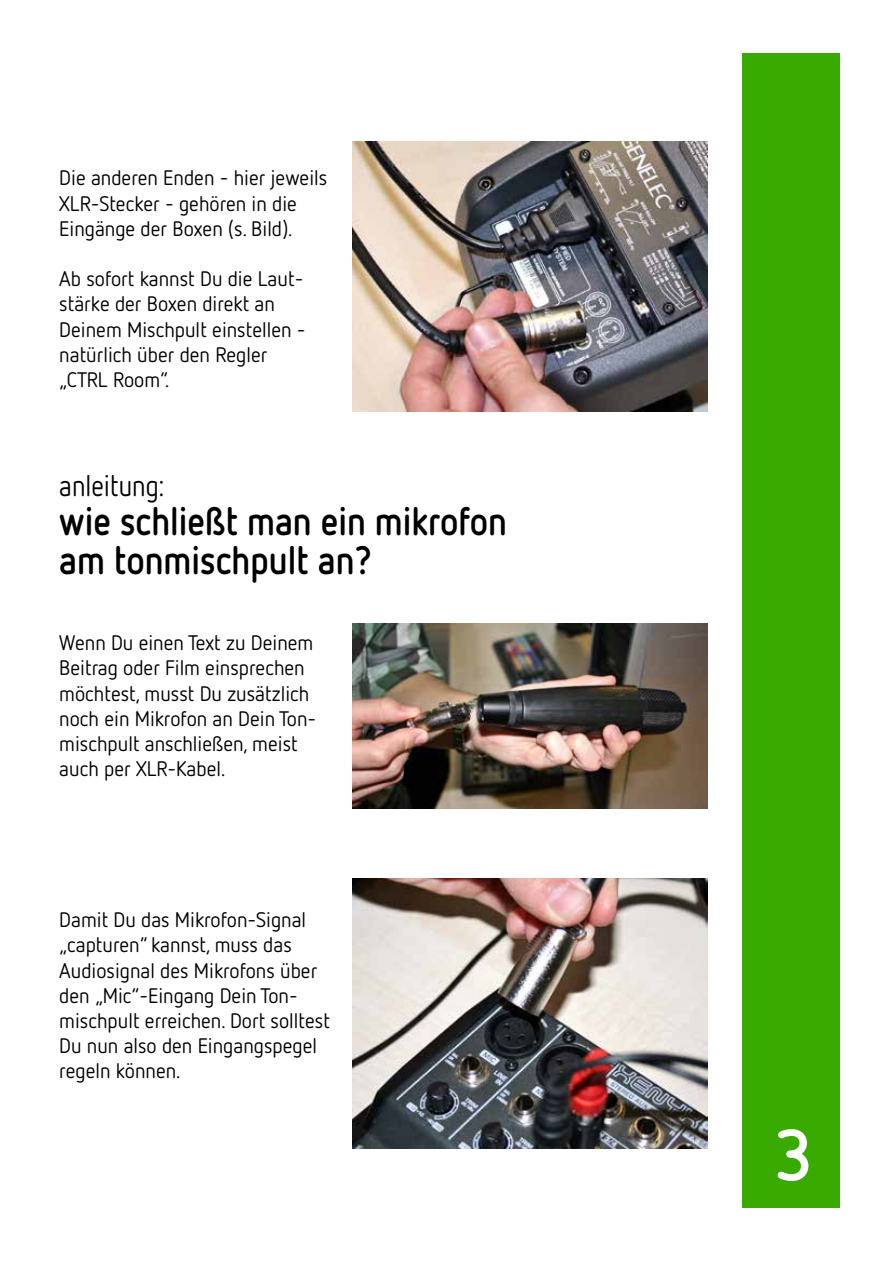
<style>
.page{position:relative;width:893px;height:1263px;background:#fff}
.page>*{position:absolute;margin:0;border:0;box-sizing:border-box;transform-origin:0 0}
.t1{font:700 72px "Netto OT";color:#fff}
.t2{font:700 39.6px/39px "Netto OT";color:#000;scale:.91 1}
.t3{font:29.7px "Netto OT";color:#000;scale:.91 1}
.t4{font:21px/25.2px "Netto OT";color:#000}
</style>
<div class="page">
<div style="left:742px;top:53px;width:98px;height:1155px;background:#39aa00"></div>
<img style="left:353px;top:141px;width:354px;height:270px">
<img style="left:353px;top:624px;width:354px;height:185px">
<img style="left:353px;top:878px;width:354px;height:270px">
<p class="t4" style="left:59px;top:165px;width:269px">Die anderen Enden - hier jeweils<br>XLR-Stecker - gehören in die<br>Eingänge der Boxen (s. Bild).</p>
<p class="t4" style="left:59px;top:266px;width:248px">Ab sofort kannst Du die Laut&shy;stärke der Boxen direkt an<br>Deinem Mischpult einstellen - natürlich über den Regler „CTRL Room“.</p>
<h3 class="t3" style="left:59px;top:468px;width:117px">anleitung:</h3>
<h2 class="t2" style="left:59px;top:501px;width:494px">wie schließt man ein mikrofon am tonmischpult an?</h2>
<p class="t4" style="left:59px;top:630px;width:258px">Wenn Du einen Text zu Deinem<br>Beitrag oder Film einsprechen möchtest, musst Du zusätzlich noch ein Mikrofon an Dein Ton&shy;mischpult anschließen, meist auch per XLR-Kabel.</p>
<p class="t4" style="left:59px;top:907px;width:272px">Damit Du das Mikrofon-Signal „capturen“ kannst, muss das<br>Audiosignal des Mikrofons über den „Mic“-Eingang Dein Ton&shy;mischpult erreichen. Dort solltest<br>Du nun also den Eingangspegel regeln können.</p>
<h1 class="t1" style="left:776px;top:1110px;width:38px">3</h1>
</div>
